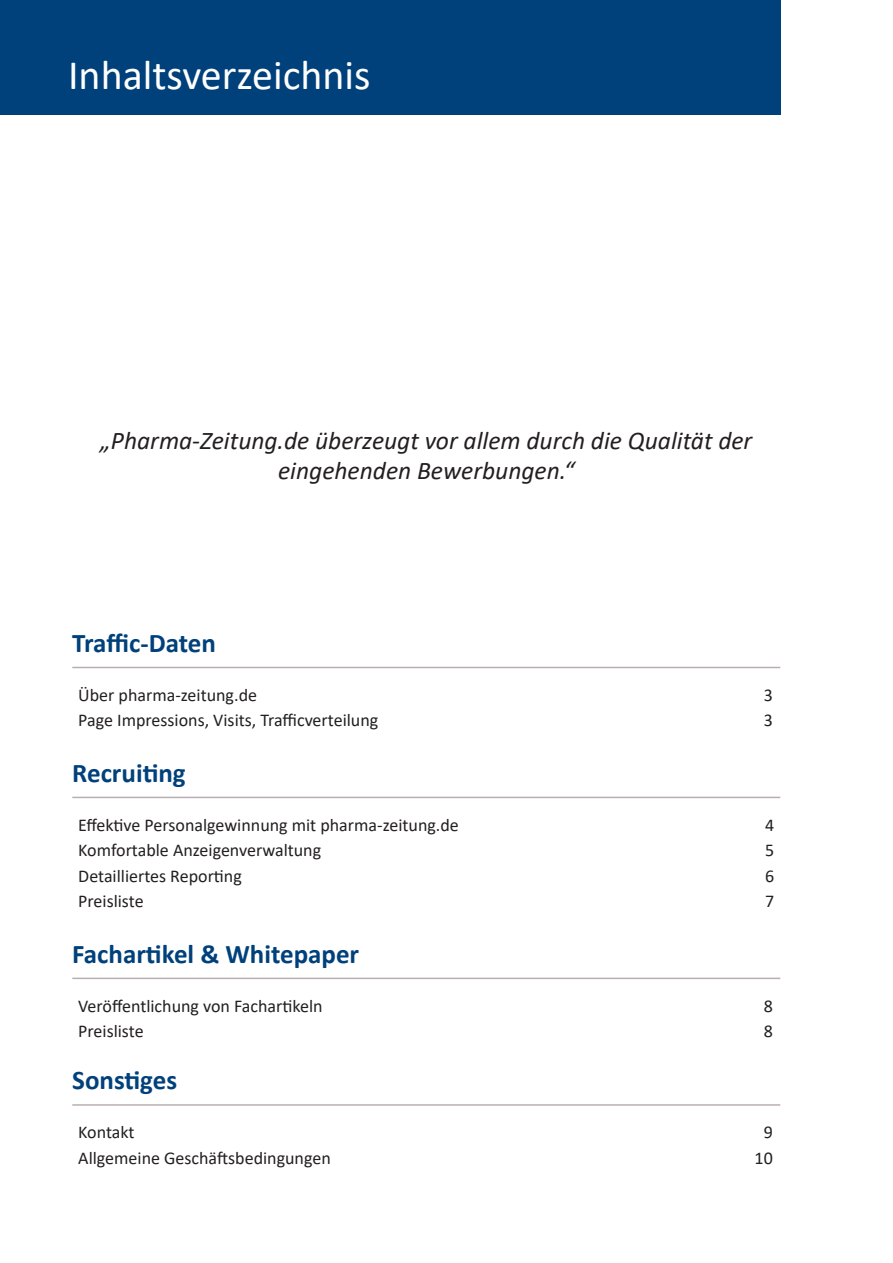
<style>
.page{position:relative;width:893px;height:1263px;background:#fff}
.page>*{position:absolute;margin:0;border:0;box-sizing:border-box;transform-origin:0 0}
.t1{font:42px "Calibri";color:#fff}
.t2{font:700 27px "Calibri";color:#00417b}
.t3{font:italic 25.5px/30.6px "Calibri";color:#231f20;text-align:center}
.t4{font:18px "Calibri";color:#231f20}
</style>
<div class="page">
<div style="left:0;top:0;width:780px;height:115px;background:#00417b"></div>
<hr style="left:72px;top:667px;width:708px;height:1px;background:#baaeb6">
<hr style="left:72px;top:797px;width:708px;height:1px;background:#baaeb6">
<hr style="left:72px;top:1104px;width:708px;height:2px;background:#baaeb6">
<hr style="left:72px;top:977px;width:708px;height:2px;background:#baaeb6">
<h1 class="t1" style="left:68px;top:46px;width:304px">I nhaltsverzeichnis</h1>
<h3 class="t3" style="left:100px;top:424px;width:654px">„Pharma-Zeitung.de überzeugt vor allem durch die Qualität der eingehenden Bewerbungen.“</h3>
<h2 class="t2" style="left:72px;top:624px;width:145px">Traffic-Daten</h2>
<p class="t4" style="left:78px;top:682px;width:180px">Über pharma-zeitung.de</p>
<p class="t4" style="left:764px;top:682px;width:11px">3</p>
<p class="t4" style="left:78px;top:708px;width:301px">Page Impressions, Visits, Trafficverteilung</p>
<p class="t4" style="left:764px;top:708px;width:11px">3</p>
<h2 class="t2" style="left:72px;top:754px;width:115px">Recruiting</h2>
<p class="t4" style="left:78px;top:812px;width:382px">Effektive Personalgewinnung mit pharma-zeitung.de</p>
<p class="t4" style="left:765px;top:812px;width:11px">4</p>
<p class="t4" style="left:78px;top:838px;width:244px">Komfortable Anzeigenverwaltung</p>
<p class="t4" style="left:765px;top:838px;width:11px">5</p>
<p class="t4" style="left:78px;top:863px;width:165px">Detailliertes Reporting</p>
<p class="t4" style="left:765px;top:863px;width:11px">6</p>
<p class="t4" style="left:78px;top:889px;width:67px">Preisliste</p>
<p class="t4" style="left:765px;top:889px;width:11px">7</p>
<h2 class="t2" style="left:72px;top:934px;width:288px">Fachartikel &amp; Whitepaper</h2>
<p class="t4" style="left:78px;top:993px;width:246px">Veröffentlichung von Fachartikeln</p>
<p class="t4" style="left:764px;top:993px;width:11px">8</p>
<p class="t4" style="left:78px;top:1019px;width:67px">Preisliste</p>
<p class="t4" style="left:764px;top:1019px;width:11px">8</p>
<h2 class="t2" style="left:72px;top:1061px;width:106px">Sonstiges</h2>
<p class="t4" style="left:78px;top:1120px;width:58px">Kontakt</p>
<p class="t4" style="left:764px;top:1120px;width:11px">9</p>
<p class="t4" style="left:78px;top:1145px;width:254px">Allgemeine Geschäftsbedingungen</p>
<p class="t4" style="left:754px;top:1145px;width:20px">10</p>
</div>
